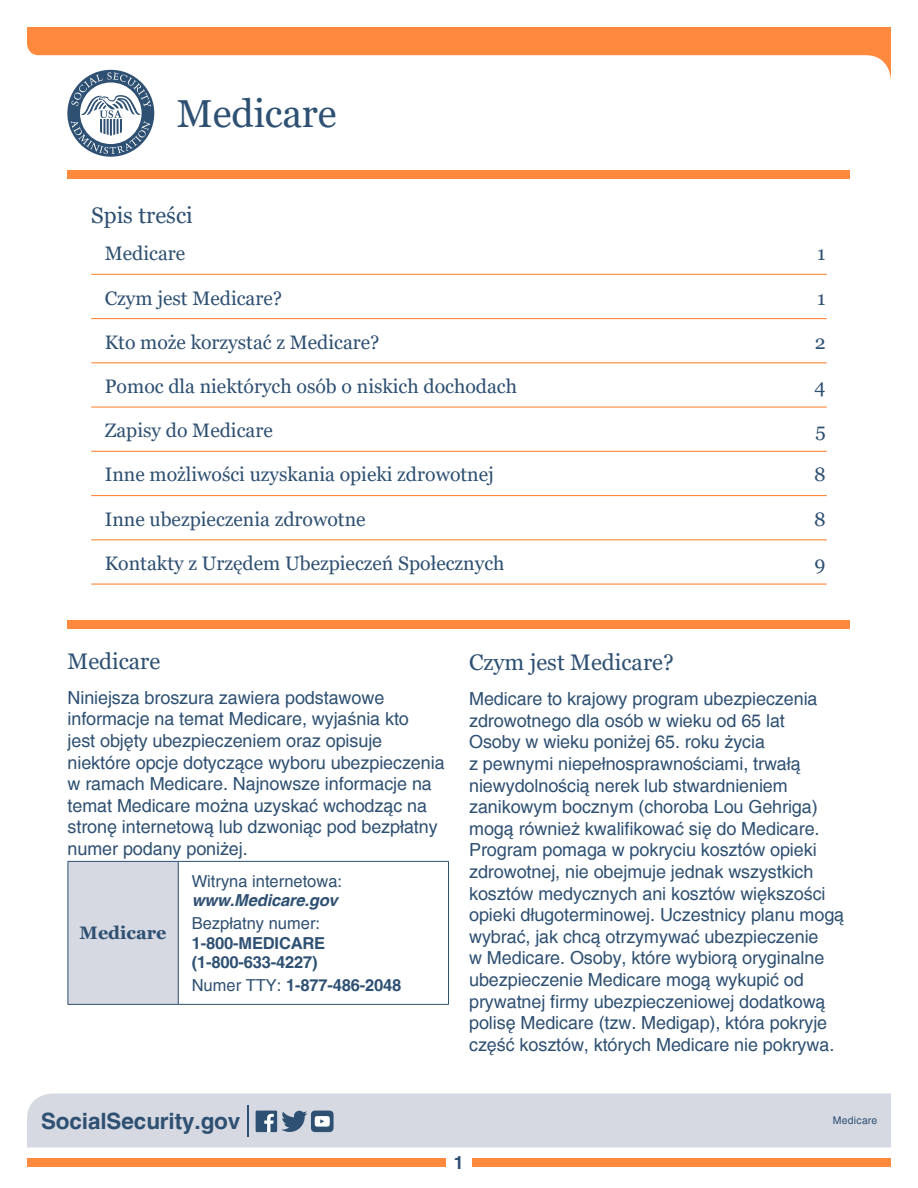
<style>
.page{position:relative;width:918px;height:1188px;background:#fff}
.page>*{position:absolute;margin:0;border:0;box-sizing:border-box;transform-origin:0 0}
.t1{font:39px "Georgia";letter-spacing:-.005em;color:#2e5072}
.t2{font:22.5px "Georgia";color:#2e5072}
.t3{font:700 22.5px "Helvetica";letter-spacing:-.005em;color:#2e5072}
.t4{font:19.5px "Georgia";color:#2e5072}
.t5{font:18px/21.6px "Helvetica";letter-spacing:-.005em;color:#2e5072}
.t6{font:700 18px "Georgia";color:#2e5072}
.t7{font:700 18px "Helvetica";color:#2e5072}
.t8{font:700 16.5px/19.5px "Helvetica";letter-spacing:-.01em;color:#2e5072}
.t9{font:16.5px/19.5px "Helvetica";color:#2e5072}
.t10{font:10.5px "Helvetica";letter-spacing:.025em;color:#2e5072}
.s1{font-weight:700;font-style:italic}
.s2{font-weight:400}
</style>
<div class="page">
<div style="left:27px;top:1159px;width:419px;height:8px;background:#ff893d"></div>
<div style="left:472px;top:1159px;width:419px;height:8px;background:#ff893d"></div>
<div style="left:27px;top:1094px;width:864px;height:54px;background:#d6d9e2"></div>
<hr style="left:247px;top:1105px;width:2px;height:32px;background:#2e5072">
<div style="left:68px;top:171px;width:782px;height:8px;background:#ff893d"></div>
<svg style="left:27px;top:27px;width:864px;height:53px;fill:#ff893d"></svg>
<svg style="left:67px;top:70px;width:87px;height:87px"></svg>
<svg style="left:71px;top:72px;width:80px;height:82px"></svg>
<hr style="left:91px;top:274px;width:736px;height:1px;background:#ff893d">
<hr style="left:91px;top:318px;width:736px;height:1px;background:#ff893d">
<hr style="left:91px;top:362px;width:736px;height:1px;background:#ff893d">
<hr style="left:91px;top:407px;width:736px;height:1px;background:#ff893d">
<hr style="left:91px;top:451px;width:736px;height:1px;background:#ff893d">
<hr style="left:91px;top:495px;width:736px;height:1px;background:#ff893d">
<hr style="left:91px;top:539px;width:736px;height:1px;background:#ff893d">
<hr style="left:91px;top:584px;width:736px;height:1px;background:#ff893d">
<div style="left:68px;top:620px;width:782px;height:8px;background:#ff893d"></div>
<div style="left:68px;top:861px;width:110px;height:143px;background:#d6d9e2"></div>
<hr style="left:178px;top:861px;width:271px;height:1px;background:#2e5072">
<hr style="left:448px;top:862px;width:1px;height:142px;background:#2e5072">
<hr style="left:178px;top:1004px;width:271px;height:1px;background:#2e5072">
<hr style="left:68px;top:861px;width:110px;height:1px;background:#2e5072">
<hr style="left:68px;top:862px;width:1px;height:142px;background:#2e5072">
<hr style="left:178px;top:862px;width:1px;height:142px;background:#2e5072">
<hr style="left:68px;top:1004px;width:110px;height:1px;background:#2e5072">
<div style="left:256px;top:1111px;width:21px;height:21px;background:#2e5072"></div>
<svg style="left:264px;top:1114px;width:10px;height:18px"></svg>
<svg style="left:281px;top:1111px;width:53px;height:21px"></svg>
<h1 class="t1" style="left:177px;top:90px;width:161px">Medicare</h1>
<h1 class="t2" style="left:91px;top:201px;width:103px">Spis treści</h1>
<p class="t4" style="left:105px;top:242px;width:82px">Medicare</p>
<p class="t4" style="left:817px;top:242px;width:10px">1</p>
<p class="t4" style="left:105px;top:286px;width:179px">Czym jest Medicare?</p>
<p class="t4" style="left:817px;top:286px;width:10px">1</p>
<p class="t4" style="left:105px;top:330px;width:276px">Kto może korzystać z Medicare?</p>
<p class="t4" style="left:815px;top:330px;width:12px">2</p>
<p class="t4" style="left:105px;top:374px;width:414px">Pomoc dla niektórych osób o niskich dochodach</p>
<p class="t4" style="left:815px;top:374px;width:13px">4</p>
<p class="t4" style="left:105px;top:419px;width:170px">Zapisy do Medicare</p>
<p class="t4" style="left:815px;top:419px;width:12px">5</p>
<p class="t4" style="left:105px;top:463px;width:391px">Inne możliwości uzyskania opieki zdrowotnej</p>
<p class="t4" style="left:814px;top:463px;width:13px">8</p>
<p class="t4" style="left:105px;top:507px;width:262px">Inne ubezpieczenia zdrowotne</p>
<p class="t4" style="left:814px;top:507px;width:13px">8</p>
<p class="t4" style="left:105px;top:551px;width:401px">Kontakty z Urzędem Ubezpieczeń Społecznych</p>
<p class="t4" style="left:815px;top:551px;width:13px">9</p>
<h1 class="t2" style="left:68px;top:647px;width:94px">Medicare</h1>
<p class="t5" style="left:68px;top:687px;width:379px">Niniejsza broszura zawiera podstawowe informacje na temat Medicare, wyjaśnia kto<br>jest objęty ubezpieczeniem oraz opisuje niektóre opcje dotyczące wyboru ubezpieczenia w ramach Medicare. Najnowsze informacje na temat Medicare można uzyskać wchodząc na stronę internetową lub dzwoniąc pod bezpłatny numer podany poniżej.</p>
<p class="t6" style="left:80px;top:921px;width:88px">Medicare</p>
<p class="t9" style="left:192px;top:872px;width:152px">Witryna internetowa: <span class="s1">www.Medicare.gov</span></p>
<p class="t8" style="left:192px;top:914px;width:135px"><span class="s2">Bezpłatny numer:<br></span>1-800-MEDICARE (1-800-633-4227)</p>
<p class="t8" style="left:192px;top:976px;width:211px"><span class="s2">Numer TTY:</span> 1-877-486-2048</p>
<h1 class="t2" style="left:469px;top:649px;width:206px">Czym jest Medicare?</h1>
<p class="t5" style="left:469px;top:689px;width:377px">Medicare to krajowy program ubezpieczenia zdrowotnego dla osób w wieku od 65 lat<br>Osoby w wieku poniżej 65. roku życia<br>z pewnymi niepełnosprawnościami, trwałą niewydolnością nerek lub stwardnieniem zanikowym bocznym (choroba Lou Gehriga) mogą również kwalifikować się do Medicare.<br>Program pomaga w pokryciu kosztów opieki zdrowotnej, nie obejmuje jednak wszystkich kosztów medycznych ani kosztów większości opieki długoterminowej. Uczestnicy planu mogą wybrać, jak chcą otrzymywać ubezpieczenie<br>w Medicare. Osoby, które wybiorą oryginalne ubezpieczenie Medicare mogą wykupić od prywatnej firmy ubezpieczeniowej dodatkową polisę Medicare (tzw. Medigap), która pokryje część kosztów, których Medicare nie pokrywa.</p>
<p class="t3" style="left:41px;top:1108px;width:201px">SocialSecurity.gov</p>
<p class="t7" style="left:454px;top:1152px;width:12px">1</p>
<p class="t10" style="left:833px;top:1115px;width:46px">Medicare</p>
</div>
